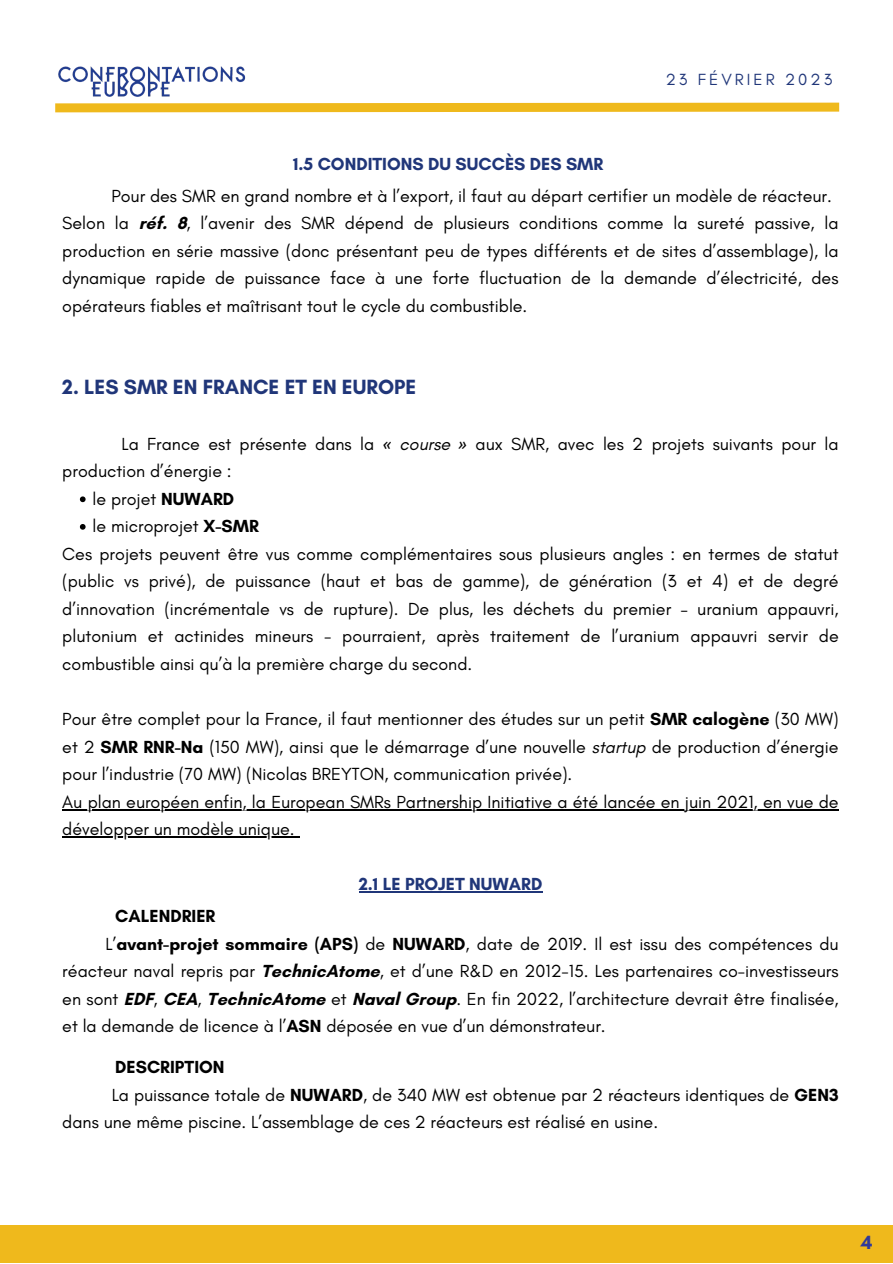
<style>
.page{position:relative;width:893px;height:1264px;background:#fff}
.page>*{position:absolute;margin:0;border:0;box-sizing:border-box;transform-origin:0 0}
.t1{font:700 21px "Glacial Indifference";color:#203679}
.t2{font:700 19.5px "Glacial Indifference";color:#303a99}
.t3{font:17.85px/27.6px "Glacial Indifference";color:#000}
.t4{font:700 17.85px "Glacial Indifference";color:#203679}
.t5{font:700 17.85px "Glacial Indifference";color:#000}
.t6{font:16.5px "Glacial Indifference";letter-spacing:.185em;color:#203679}
.s1{font-weight:700}
.s2{font-family:"Noto Sans";font-style:italic}
.s3{font-style:italic}
</style>
<div class="page">
<svg style="left:260px;top:102px;width:580px;height:11px;background:#f1c545"></svg>
<div style="left:0;top:1225px;width:892px;height:37px;background:#efb91c"></div>
<svg style="left:80px;top:496px;width:6px;height:6px"></svg>
<svg style="left:80px;top:524px;width:6px;height:5px"></svg>
<hr style="left:62px;top:808px;width:776px;height:2px;background:#000">
<hr style="left:62px;top:836px;width:232px;height:1px;background:#000">
<hr style="left:359px;top:891px;width:183px;height:2px;background:#203679">
<img style="left:55px;top:66px;width:205px;height:47px">
<p class="t6" style="left:665px;top:70px;width:168px">23 FÉVRIER 2023</p>
<p class="t4" style="left:293px;top:153px;width:312px">1.5 CONDITIONS DU SUCCÈS DES SMR</p>
<p class="t3" style="left:62px;top:182px;width:777px;text-indent:49px">Pour des SMR en grand nombre et à l’export, il faut au départ certifier un modèle de réacteur.<br>Selon la <span class="s1">réf. 8</span>, l’avenir des SMR dépend de plusieurs conditions comme la sureté passive, la production en série massive (donc présentant peu de types différents et de sites d’assemblage), la dynamique rapide de puissance face à une forte fluctuation de la demande d’électricité, des opérateurs fiables et maîtrisant tout le cycle du combustible.</p>
<p class="t1" style="left:62px;top:374px;width:355px">2. LES SMR EN FRANCE ET EN EUROPE</p>
<p class="t3" style="left:62px;top:429px;width:777px;text-indent:59px">La France est présente dans la <span class="s2">«</span> <span class="s3">course</span> <span class="s2">»</span> aux SMR, avec les 2 projets suivants pour la production d’énergie :</p>
<p class="t3" style="left:93px;top:484px;width:168px">le projet <span class="s1">NUWARD<br></span>le microprojet <span class="s1">X-SMR</span></p>
<p class="t3" style="left:62px;top:540px;width:777px;text-align:justify">Ces projets peuvent être vus comme complémentaires sous plusieurs angles : en termes de statut (public vs privé), de puissance (haut et bas de gamme), de génération (3 et 4) et de degré d’innovation (incrémentale vs de rupture). De plus, les déchets du premier – uranium appauvri, plutonium et actinides mineurs - pourraient, après traitement de l’uranium appauvri servir de combustible ainsi qu’à la première charge du second.</p>
<p class="t3" style="left:62px;top:705px;width:777px">Pour être complet pour la France, il faut mentionner des études sur un petit <span class="s1">SMR calogène</span> (30 MW) et 2 <span class="s1">SMR RNR-Na</span> (150 MW), ainsi que le démarrage d’une nouvelle <span class="s3">startup</span> de production d’énergie pour l’industrie (70 MW) (Nicolas BREYTON, communication privée).<br>Au plan européen enfin, la European SMRs Partnership Initiative a été lancée en juin 2021, en vue de développer un modèle unique.</p>
<p class="t4" style="left:359px;top:873px;width:185px">2.1 LE PROJET NUWARD</p>
<p class="t5" style="left:115px;top:905px;width:102px">CALENDRIER</p>
<p class="t3" style="left:105px;top:929px;width:734px">L’<span class="s1">avant-projet sommaire (APS)</span> de <span class="s1">NUWARD</span>, date de 2019. Il est issu des compétences du</p>
<p class="t3" style="left:62px;top:957px;width:777px">réacteur naval repris par <span class="s1">TechnicAtome</span>, et d’une R&amp;D en 2012-15. Les partenaires co-investisseurs</p>
<p class="t3" style="left:62px;top:984px;width:777px">en sont <span class="s1">EDF</span>, <span class="s1">CEA</span>, <span class="s1">TechnicAtome</span> et <span class="s1">Naval Group</span>. En fin 2022, l’architecture devrait être finalisée,</p>
<p class="t3" style="left:62px;top:1012px;width:545px">et la demande de licence à l’<span class="s1">ASN</span> déposée en vue d’un démonstrateur.</p>
<p class="t5" style="left:115px;top:1056px;width:111px">DESCRIPTION</p>
<p class="t3" style="left:112px;top:1080px;width:728px">La puissance totale de <span class="s1">NUWARD</span>, de 340 MW est obtenue par 2 réacteurs identiques de <span class="s1">GEN3</span></p>
<p class="t3" style="left:62px;top:1108px;width:597px">dans une même piscine. L’assemblage de ces 2 réacteurs est réalisé en usine.</p>
<p class="t2" style="left:860px;top:1230px;width:13px">4</p>
</div>
